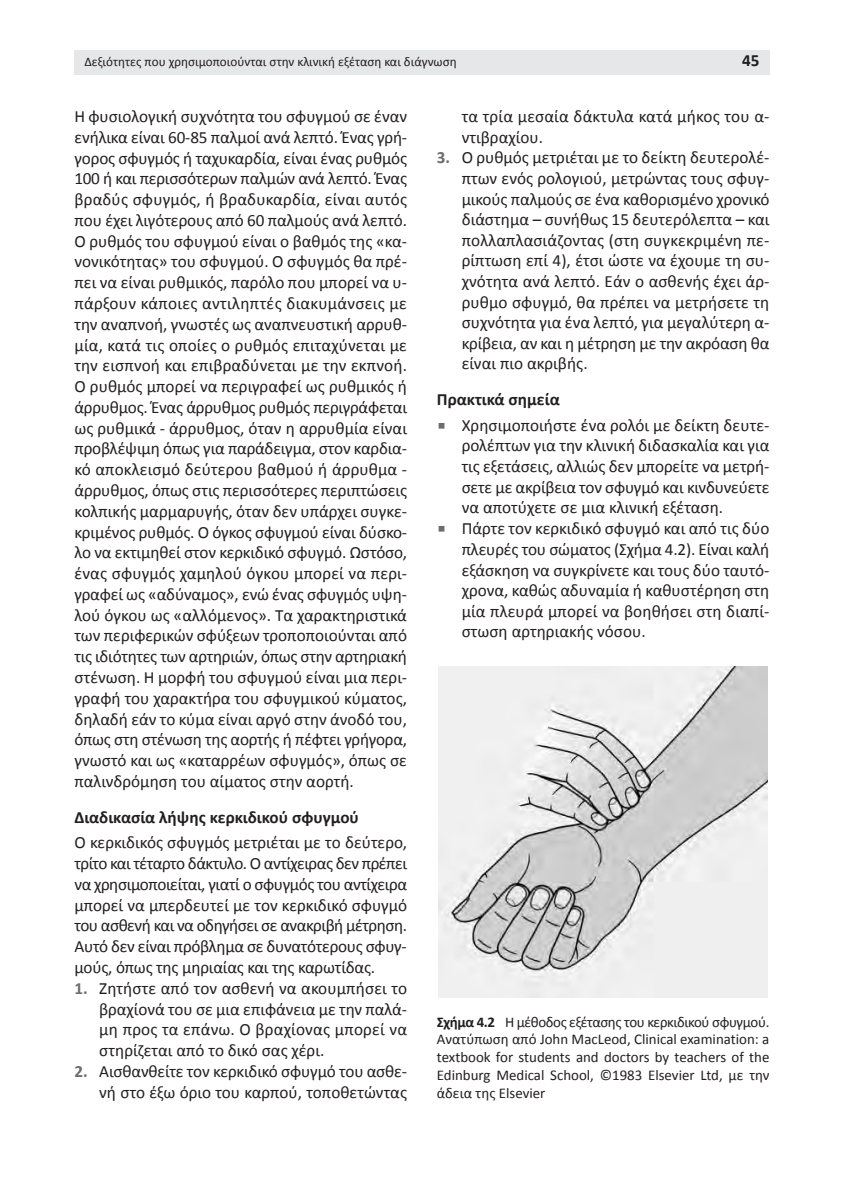
<style>
.page{position:relative;width:844px;height:1191px;background:#fff}
.page>*{position:absolute;margin:0;border:0;box-sizing:border-box;transform-origin:0 0}
.t1{font:17.15px/20.8px "Calibri";color:#231f20;text-align:justify}
.t2{font:700 17.15px "Calibri";color:#231f20}
.t3{font:14.88px/17.8px "Calibri";color:#231f20;text-align:justify}
.t4{font:13.12px "Calibri";color:#231f20}
.s1{font-weight:700;color:#6c6d70}
.s2{font-family:"Lucida Grande";font-weight:700;color:#6c6d70}
.s3{font-weight:700}
</style>
<div class="page">
<div style="left:74px;top:50px;width:695px;height:24px;background:#e6e7e9"></div>
<img style="left:438px;top:667px;width:329px;height:330px">
<p class="t4" style="left:84px;top:56px;width:374px">Δεξιότητες που χρησιμοποιούνται στην κλινική εξέταση και διάγνωση</p>
<p class="t2" style="left:742px;top:53px;width:19px">45</p>
<p class="t1" style="left:74px;top:107px;width:334px">Η φυσιολογική συχνότητα του σφυγμού σε έναν ενήλικα είναι 60-85 παλμοί ανά λεπτό. Ένας γρή&shy;γορος σφυγμός ή ταχυκαρδία, είναι ένας ρυθμός 100 ή και περισσότερων παλμών ανά λεπτό. Ένας βραδύς σφυγμός, ή βραδυκαρδία, είναι αυτός που έχει λιγότερους από 60 παλμούς ανά λεπτό.<br>Ο ρυθμός του σφυγμού είναι ο βαθμός της «κα&shy;νονικότητας» του σφυγμού. Ο σφυγμός θα πρέ&shy;πει να είναι ρυθμικός, παρόλο που μπορεί να υ&shy;πάρξουν κάποιες αντιληπτές διακυμάνσεις με την αναπνοή, γνωστές ως αναπνευστική αρρυθ&shy;μία, κατά τις οποίες ο ρυθμός επιταχύνεται με την εισπνοή και επιβραδύνεται με την εκπνοή.<br>Ο ρυθμός μπορεί να περιγραφεί ως ρυθμικός ή άρρυθμος. Ένας άρρυθμος ρυθμός περιγράφεται ως ρυθμικά - άρρυθμος, όταν η αρρυθμία είναι προβλέψιμη όπως για παράδειγμα, στον καρδια&shy;κό αποκλεισμό δεύτερου βαθμού ή άρρυθμα - άρρυθμος, όπως στις περισσότερες περιπτώσεις κολπικής μαρμαρυγής, όταν δεν υπάρχει συγκε&shy;κριμένος ρυθμός. Ο όγκος σφυγμού είναι δύσκο&shy;λο να εκτιμηθεί στον κερκιδικό σφυγμό. Ωστόσο, ένας σφυγμός χαμηλού όγκου μπορεί να περι&shy;γραφεί ως «αδύναμος», ενώ ένας σφυγμός υψη&shy;λού όγκου ως «αλλόμενος». Τα χαρακτηριστικά των περιφερικών σφύξεων τροποποιούνται από τις ιδιότητες των αρτηριών, όπως στην αρτηριακή στένωση. Η μορφή του σφυγμού είναι μια περι&shy;γραφή του χαρακτήρα του σφυγμικού κύματος, δηλαδή εάν το κύμα είναι αργό στην άνοδό του, όπως στη στένωση της αορτής ή πέφτει γρήγορα, γνωστό και ως «καταρρέων σφυγμός», όπως σε παλινδρόμηση του αίματος στην αορτή.</p>
<p class="t2" style="left:74px;top:809px;width:286px">Διαδικασία λήψης κερκιδικού σφυγμού</p>
<p class="t1" style="left:74px;top:833px;width:334px">Ο κερκιδικός σφυγμός μετριέται με το δεύτερο, τρίτο και τέταρτο δάκτυλο. Ο αντίχειρας δεν πρέπει να χρησιμοποιείται, γιατί ο σφυγμός του αντίχειρα μπορεί να μπερδευτεί με τον κερκιδικό σφυγμό του ασθενή και να οδηγήσει σε ανακριβή μέτρηση.<br>Αυτό δεν είναι πρόβλημα σε δυνατότερους σφυγ&shy;μούς, όπως της μηριαίας και της καρωτίδας.</p>
<p class="t1" style="left:99px;top:979px;width:309px;text-indent:-25px"><span class="s1">1.</span> Ζητήστε από τον ασθενή να ακουμπήσει το βραχίονά του σε μια επιφάνεια με την παλά&shy;μη προς τα επάνω. Ο βραχίονας μπορεί να στηρίζεται από το δικό σας χέρι.</p>
<p class="t1" style="left:74px;top:1062px;width:334px;text-align:right"><span class="s1">2.</span> Αισθανθείτε τον κερκιδικό σφυγμό του ασθε&shy;νή στο έξω όριο του καρπού, τοποθετώντας</p>
<p class="t1" style="left:461px;top:108px;width:309px">τα τρία μεσαία δάκτυλα κατά μήκος του α&shy;ντιβραχίου.</p>
<p class="t1" style="left:461px;top:149px;width:309px;text-indent:-25px"><span class="s1">3.</span> Ο ρυθμός μετριέται με το δείκτη δευτερολέ&shy;πτων ενός ρολογιού, μετρώντας τους σφυγ&shy;μικούς παλμούς σε ένα καθορισμένο χρονικό διάστημα – συνήθως 15 δευτερόλεπτα – και πολλαπλασιάζοντας (στη συγκεκριμένη πε&shy;ρίπτωση επί 4), έτσι ώστε να έχουμε τη συ&shy;χνότητα ανά λεπτό. Εάν ο ασθενής έχει άρ&shy;ρυθμο σφυγμό, θα πρέπει να μετρήσετε τη συχνότητα για ένα λεπτό, για μεγαλύτερη α&shy;κρίβεια, αν και η μέτρηση με την ακρόαση θα είναι πιο ακριβής.</p>
<p class="t2" style="left:437px;top:392px;width:124px">Πρακτικά σημεία</p>
<p class="t1" style="left:461px;top:416px;width:309px;text-indent:-25px"><span class="s2">■</span> Χρησιμοποιήστε ένα ρολόι με δείκτη δευτε&shy;ρολέπτων για την κλινική διδασκαλία και για τις εξετάσεις, αλλιώς δεν μπορείτε να μετρή&shy;σετε με ακρίβεια τον σφυγμό και κινδυνεύετε να αποτύχετε σε μια κλινική εξέταση.</p>
<p class="t1" style="left:461px;top:520px;width:309px;text-indent:-25px"><span class="s2">■</span> Πάρτε τον κερκιδικό σφυγμό και από τις δύο πλευρές του σώματος (Σχήμα 4.2). Είναι καλή εξάσκηση να συγκρίνετε και τους δύο ταυτό&shy;χρονα, καθώς αδυναμία ή καθυστέρηση στη μία πλευρά μπορεί να βοηθήσει στη διαπί&shy;στωση αρτηριακής νόσου.</p>
<p class="t3" style="left:437px;top:1013px;width:334px"><span class="s3">Σχήμα 4.2</span> Η μέθοδος εξέτασης του κερκιδικού σφυγμού.<br>Ανατύπωση από John MacLeod, Clinical examination: a textbook for students and doctors by teachers of the Edinburg Medical School, ©1983 Elsevier Ltd, με την άδεια της Elsevier</p>
</div>
